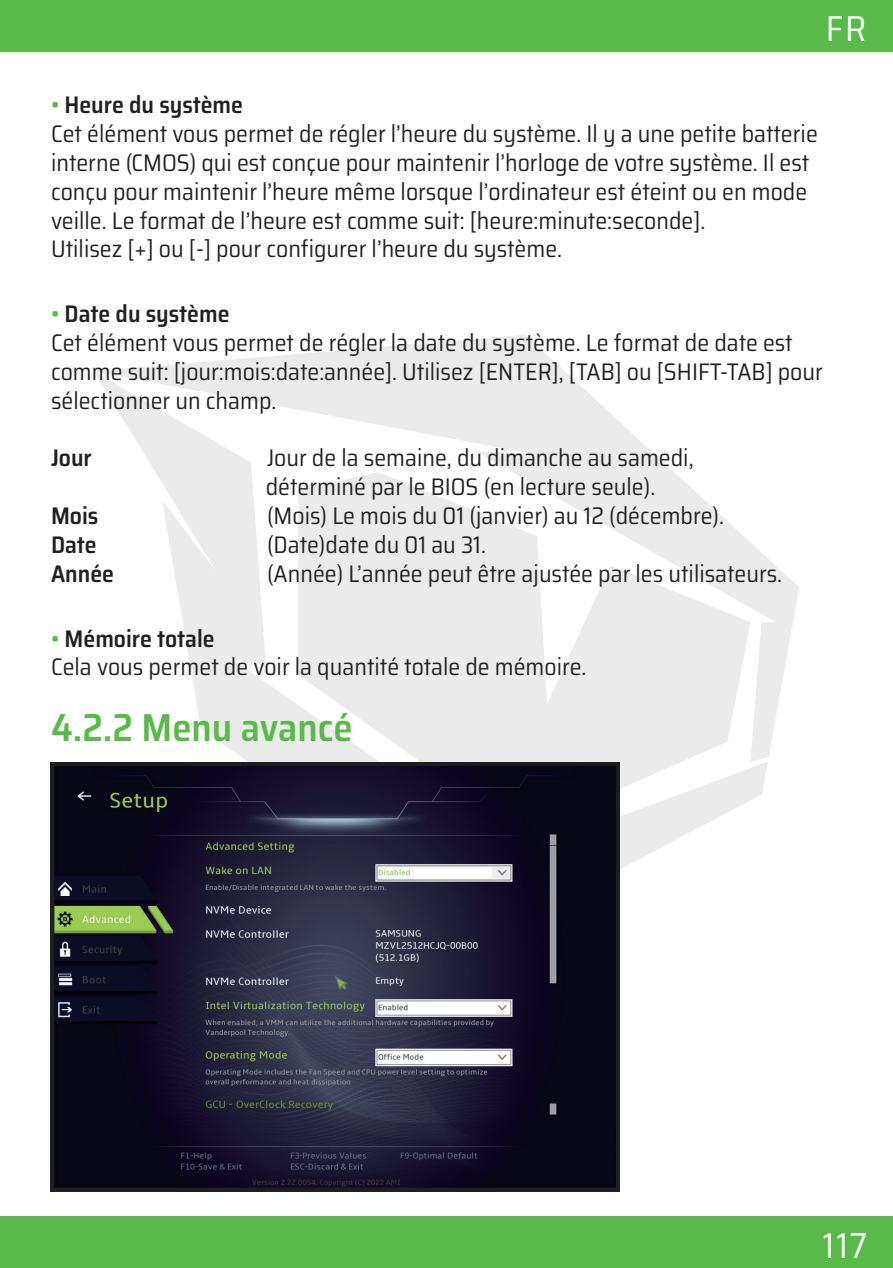
<style>
.page{position:relative;width:893px;height:1268px;background:#fff}
.page>*{position:absolute;margin:0;border:0;box-sizing:border-box;transform-origin:0 0}
.Başlık_Lvl-2{font:600 semi-condensed 39px "Saira";color:#58ba49}
.t1{font:semi-condensed 36px "Saira";color:#fff}
.t2{font:semi-condensed 24px/28.8px "Saira";color:#231f20}
.t3{font:600 semi-condensed 24px "Saira";color:#231f20}
.s1{font-weight:700;color:#58ba49}
</style>
<div class="page">
<div style="left:0;top:0;width:893px;height:51px;background:#58ba49"></div>
<div style="left:0;top:1216px;width:893px;height:51px;background:#58ba49"></div>
<svg style="left:104px;top:335px;width:695px;height:422px"></svg>
<svg style="left:94px;top:371px;width:674px;height:498px"></svg>
<svg style="left:298px;top:472px;width:452px;height:360px;fill:#ebebec"></svg>
<img style="left:51px;top:762px;width:569px;height:429px">
<div style="left:556px;top:1124px;width:59px;height:59px;background:#070715"></div>
<h2 class="t1" style="left:826px;top:-1px;width:42px">FR</h2>
<p class="t3" style="left:51px;top:85px;width:194px"><span class="s1">•</span> Heure du système</p>
<p class="t2" style="left:51px;top:118px;width:768px">Cet élément vous permet de régler l’heure du système. Il y a une petite batterie interne (CMOS) qui est conçue pour maintenir l’horloge de votre système. Il est conçu pour maintenir l’heure même lorsque l’ordinateur est éteint ou en mode veille. Le format de l’heure est comme suit: [heure:minute:seconde].</p>
<p class="t2" style="left:51px;top:234px;width:513px">Utilisez [+] ou [-] pour configurer l’heure du système.</p>
<p class="t3" style="left:51px;top:294px;width:180px"><span class="s1">•</span> Date du système</p>
<p class="t2" style="left:51px;top:327px;width:773px">Cet élément vous permet de régler la date du système. Le format de date est comme suit: [jour:mois:date:année]. Utilisez [ENTER], [TAB] ou [SHIFT-TAB] pour sélectionner un champ.</p>
<p class="t3" style="left:51px;top:438px;width:42px">Jour</p>
<p class="t2" style="left:267px;top:442px;width:428px">Jour de la semaine, du dimanche au samedi,</p>
<p class="t2" style="left:266px;top:471px;width:391px">déterminé par le BIOS (en lecture seule).</p>
<p class="t3" style="left:51px;top:496px;width:49px">Mois</p>
<p class="t2" style="left:267px;top:500px;width:459px">(Mois) Le mois du 01 (janvier) au 12 (décembre).</p>
<p class="t3" style="left:51px;top:525px;width:47px">Date</p>
<p class="t2" style="left:267px;top:529px;width:220px">(Date)date du 01 au 31.</p>
<p class="t3" style="left:51px;top:553px;width:64px">Année</p>
<p class="t2" style="left:267px;top:558px;width:517px">(Année) L’année peut être ajustée par les utilisateurs.</p>
<p class="t3" style="left:51px;top:618px;width:165px"><span class="s1">•</span> Mémoire totale</p>
<p class="t2" style="left:51px;top:651px;width:537px">Cela vous permet de voir la quantité totale de mémoire.</p>
<p class="Başlık_Lvl-2" style="left:51px;top:695px;width:303px">4.2.2 Menu avancé</p>
<h2 class="t1" style="left:823px;top:1215px;width:46px">117</h2>
</div>
